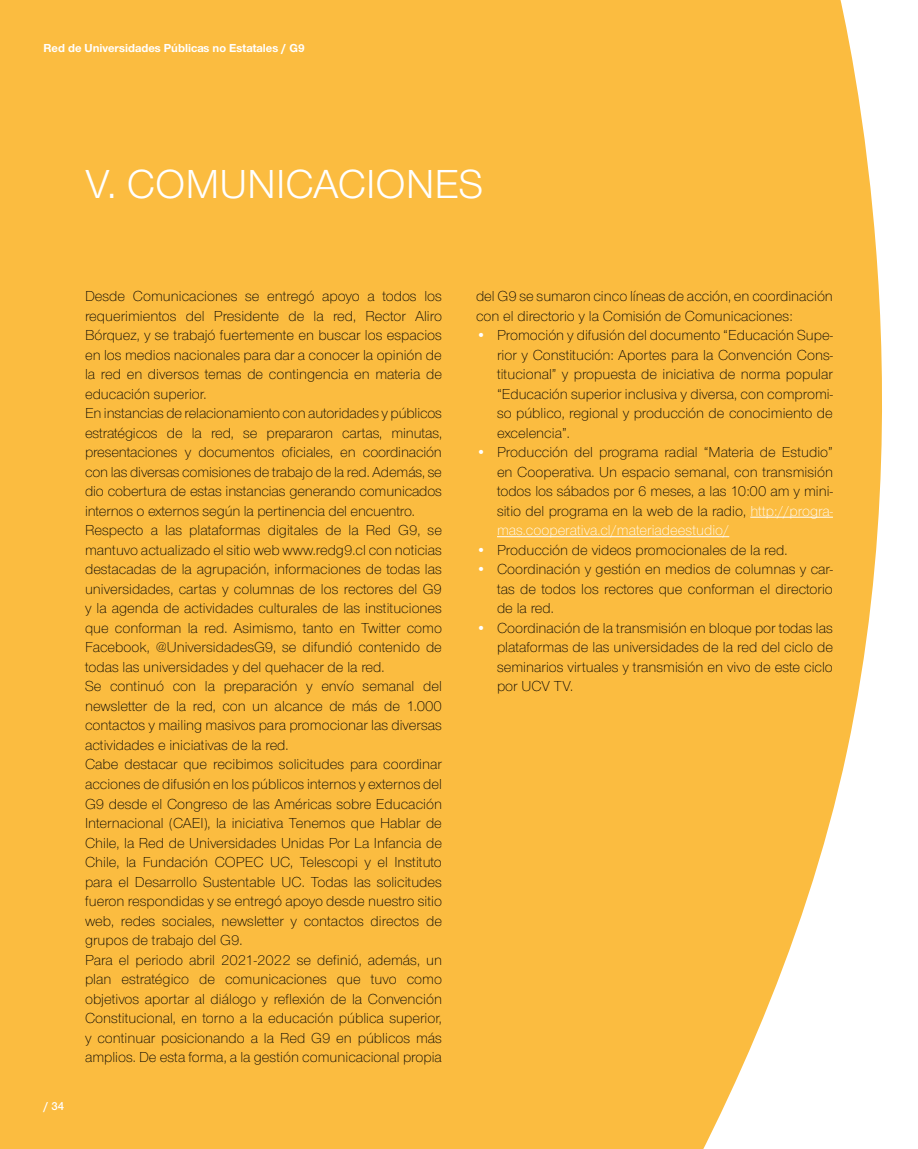
<style>
.page{position:relative;width:918px;height:1149px;background:#fff}
.page>*{position:absolute;margin:0;border:0;box-sizing:border-box;transform-origin:0 0}
.t1{font:42px "Nimbus San Nov";color:#fff}
.t2{font:300 15px/19.5px "Nimbus Sans Novus T";color:#000;text-align:justify}
.t3{font:700 12px "Nimbus Sans Novus T";color:#fff}
.t4{font:600 12px "Nimbus Sans Novus T";color:#fff}
.s1{color:#fff}
</style>
<div class="page">
<div style="left:0;top:0;width:914px;height:1148px;background:#fbbc40"></div>
<svg style="left:497px;top:0;width:417px;height:1148px"></svg>
<hr style="left:750px;top:517px;width:83px;height:1px;background:#fff">
<hr style="left:497px;top:536px;width:232px;height:1px;background:#fff">
<p class="t3" style="left:44px;top:41px;width:263px">Red de Universidades Públicas no Estatales / G9</p>
<h1 class="t1" style="left:85px;top:160px;width:400px">V. COMUNICACIONES</h1>
<p class="t4" style="left:44px;top:1099px;width:22px">/ 34</p>
<p class="t2" style="left:85px;top:286px;width:359px;text-align:left">Desde Comunicaciones se entregó apoyo a todos los requerimientos del Presidente de la red, Rector Aliro Bórquez, y se trabajó fuertemente en buscar los espacios en los medios nacionales para dar a conocer la opinión de la red en diversos temas de contingencia en materia de educación superior.<br>En instancias de relacionamiento con autoridades y públicos estratégicos de la red, se prepararon cartas, minutas, presentaciones y documentos oficiales, en coordinación con las diversas comisiones de trabajo de la red. Además, se dio cobertura de estas instancias generando comunicados internos o externos según la pertinencia del encuentro.<br>Respecto a las plataformas digitales de la Red G9, se mantuvo actualizado el sitio web www.redg9.cl con noticias destacadas de la agrupación, informaciones de todas las universidades, cartas y columnas de los rectores del G9 y la agenda de actividades culturales de las instituciones que conforman la red. Asimismo, tanto en Twitter como Facebook, @UniversidadesG9, se difundió contenido de todas las universidades y del quehacer de la red.<br>Se continuó con la preparación y envío semanal del newsletter de la red, con un alcance de más de 1.000 contactos y mailing masivos para promocionar las diversas actividades e iniciativas de la red.<br>Cabe destacar que recibimos solicitudes para coordinar acciones de difusión en los públicos internos y externos del G9 desde el Congreso de las Américas sobre Educación Internacional (CAEI), la iniciativa Tenemos que Hablar de Chile, la Red de Universidades Unidas Por La Infancia de Chile, la Fundación COPEC UC, Telescopi y el Instituto para el Desarrollo Sustentable UC. Todas las solicitudes fueron respondidas y se entregó apoyo desde nuestro sitio web, redes sociales, newsletter y contactos directos de grupos de trabajo del G9.<br>Para el periodo abril 2021-2022 se definió, además, un plan estratégico de comunicaciones que tuvo como objetivos aportar al diálogo y reflexión de la Convención Constitucional, en torno a la educación pública superior, y continuar posicionando a la Red G9 en públicos más amplios. De esta forma, a la gestión comunicacional propia</p>
<p class="t2" style="left:476px;top:286px;width:358px">del G9 se sumaron cinco líneas de acción, en coordinación con el directorio y la Comisión de Comunicaciones:</p>
<p class="t2" style="left:497px;top:325px;width:337px;text-indent:-21px"><span class="s1">•</span> Promoción y difusión del documento “Educación Supe&shy;rior y Constitución: Aportes para la Convención Cons&shy;titucional” y propuesta de iniciativa de norma popular “Educación superior inclusiva y diversa, con compromi&shy;so público, regional y producción de conocimiento de excelencia”.</p>
<p class="t2" style="left:497px;top:442px;width:337px;text-indent:-21px"><span class="s1">•</span> Producción del programa radial “Materia de Estudio” en Cooperativa. Un espacio semanal, con transmisión todos los sábados por 6 meses, a las 10:00 am y mini&shy;sitio del programa en la web de la radio, <span class="s1">http://progra&shy;mas.cooperativa.cl/materiadeestudio/</span></p>
<p class="t2" style="left:476px;top:539px;width:313px"><span class="s1">•</span> Producción de videos promocionales de la red.</p>
<p class="t2" style="left:497px;top:559px;width:337px;text-indent:-21px"><span class="s1">•</span> Coordinación y gestión en medios de columnas y car&shy;tas de todos los rectores que conforman el directorio de la red.</p>
<p class="t2" style="left:497px;top:617px;width:337px;text-indent:-21px"><span class="s1">•</span> Coordinación de la transmisión en bloque por todas las plataformas de las universidades de la red del ciclo de seminarios virtuales y transmisión en vivo de este ciclo por UCV TV.</p>
</div>
